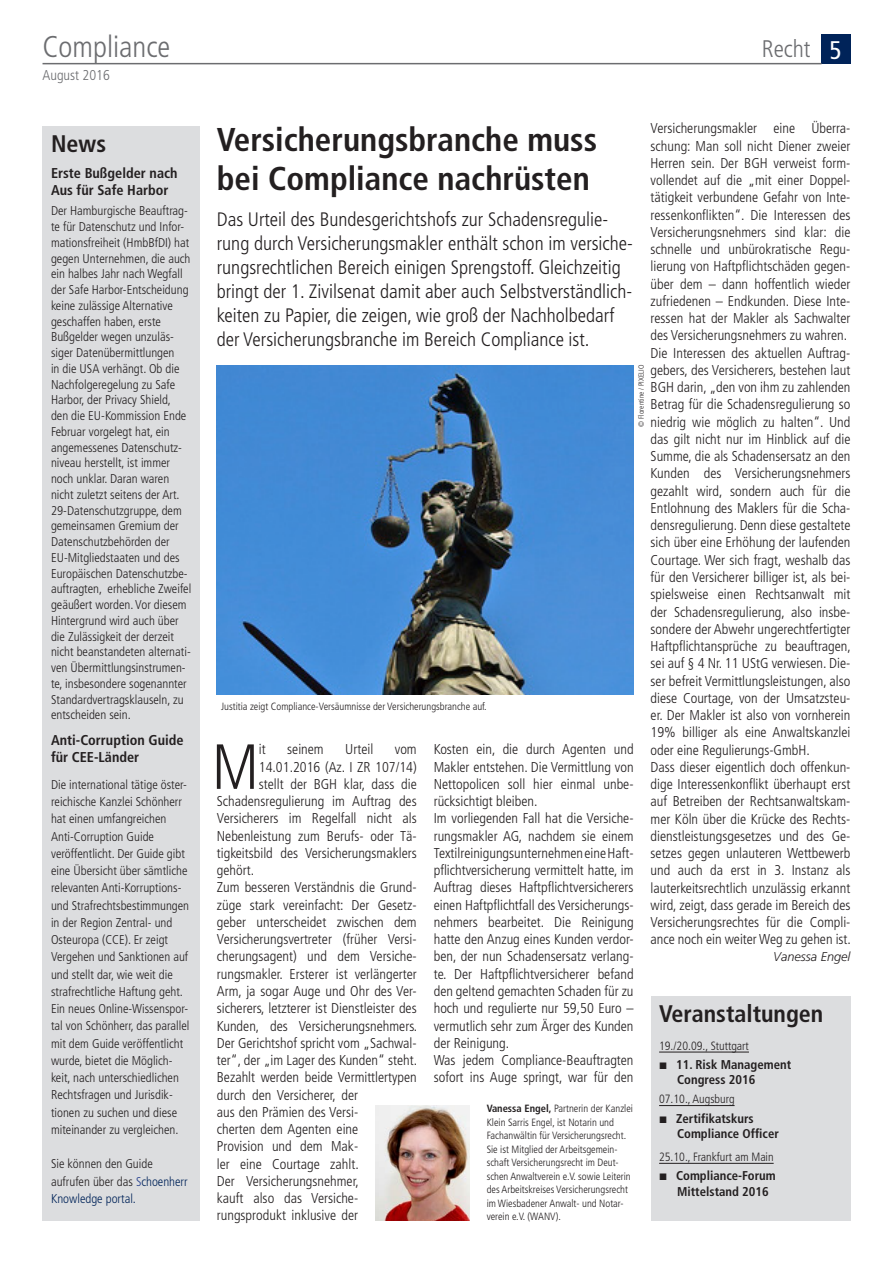
<style>
.page{position:relative;width:893px;height:1263px;background:#fff}
.page>*{position:absolute;margin:0;border:0;box-sizing:border-box;transform-origin:0 0}
.t1{font:300 condensed 63.75px "Frutiger";color:#231f20}
.t2{font:700 condensed 33px/39px "Frutiger";color:#231f20}
.t3{font:300 condensed 30px "Frutiger";color:#6c6d70}
.t4{font:700 condensed 24px "Frutiger";color:#231f20}
.t5{font:300 condensed 24px "Frutiger";color:#6c6d70}
.t6{font:300 condensed 19.5px/24px "Frutiger";color:#231f20}
.t7{font:300 condensed 14.25px/17.2px "Frutiger";color:#231f20}
.t8{font:700 condensed 14.25px/17.2px "Frutiger";color:#231f20}
.t9{font:300 condensed 14.25px "Frutiger";color:#6c6d70}
.t10{font:300 condensed 12.75px/15.8px "Frutiger";color:#231f20}
.t11{font:700 condensed 12.75px/15.3px "Frutiger";color:#231f20}
.t12{font:italic 300 12.75px "Frutiger CE";color:#231f20}
.t13{font:300 condensed 12px "Frutiger";color:#231f20}
.t14{font:300 condensed 10.5px/13.5px "Frutiger";color:#231f20}
.t15{font:300 condensed 7.5px "Frutiger";color:#231f20}
.s1{font-weight:400;font-size:25.5px;color:#fff}
.s2{color:#253f8e}
.s3{color:#002359}
.s4{font-weight:700}
</style>
<div class="page">
<div style="left:821px;top:35px;width:29px;height:29px;background:#002359"></div>
<hr style="left:43px;top:63px;width:778px;height:1px;background:#6c6d70">
<div style="left:43px;top:126px;width:157px;height:1094px;background:#dcdddf"></div>
<img style="left:217px;top:366px;width:417px;height:328px">
<img style="left:375px;top:1106px;width:95px;height:114px">
<div style="left:651px;top:996px;width:199px;height:224px;background:#dcdddf"></div>
<hr style="left:659px;top:1052px;width:90px;height:1px;background:#231f20">
<hr style="left:659px;top:1105px;width:76px;height:1px;background:#231f20">
<hr style="left:659px;top:1163px;width:115px;height:1px;background:#231f20">
<h3 class="t3" style="left:43px;top:29px;width:129px">Compliance</h3>
<h3 class="t5" style="left:762px;top:35px;width:81px">Recht <span class="s1">5</span></h3>
<p class="t9" style="left:43px;top:67px;width:69px">August 2016</p>
<h3 class="t4" style="left:51px;top:130px;width:57px">News</h3>
<p class="t8" style="left:51px;top:165px;width:128px">Erste Bußgelder nach<br>Aus für Safe Harbor</p>
<p class="t10" style="left:51px;top:203px;width:142px">Der Hamburgische Beauftrag&shy;te für Datenschutz und Infor&shy;mationsfreiheit (HmbBfDI) hat gegen Unternehmen, die auch ein halbes Jahr nach Wegfall der Safe Harbor-Entscheidung keine zulässige Alternative geschaffen haben, erste<br>Bußgelder wegen unzuläs&shy;siger Datenübermittlungen<br>in die USA verhängt. Ob die<br>Nachfolgeregelung zu Safe<br>Harbor, der Privacy Shield, den die EU-Kommission Ende<br>Februar vorgelegt hat, ein angemessenes Datenschutz&shy;niveau herstellt, ist immer noch unklar. Daran waren nicht zuletzt seitens der Art.<br>29-Datenschutzgruppe, dem gemeinsamen Gremium der<br>Datenschutzbehörden der<br>EU-Mitgliedstaaten und des<br>Europäischen Datenschutzbe&shy;auftragten, erhebliche Zweifel geäußert worden. Vor diesem<br>Hintergrund wird auch über die Zulässigkeit der derzeit nicht beanstandeten alternati&shy;ven Übermittlungsinstrumen&shy;te, insbesondere sogenannter<br>Standardvertragsklauseln, zu entscheiden sein.</p>
<p class="t8" style="left:51px;top:732px;width:134px">Anti-Corruption Guide für CEE-Länder</p>
<p class="t10" style="left:51px;top:776px;width:140px;line-height:17.2px">Die international tätige öster&shy;reichische Kanzlei Schönherr hat einen umfangreichen<br>Anti-Corruption Guide veröffentlicht. Der Guide gibt eine Übersicht über sämtliche relevanten Anti-Korruptions&shy;und Strafrechtsbestimmungen in der Region Zentral- und<br>Osteuropa (CCE). Er zeigt<br>Vergehen und Sanktionen auf und stellt dar, wie weit die strafrechtliche Haftung geht.<br>Ein neues Online-Wissenspor&shy;tal von Schönherr, das parallel mit dem Guide veröffentlicht wurde, bietet die Möglich&shy;keit, nach unterschiedlichen<br>Rechtsfragen und Jurisdik&shy;tionen zu suchen und diese miteinander zu vergleichen.</p>
<p class="t10" style="left:51px;top:1155px;width:138px;line-height:17.2px">Sie können den Guide aufrufen über das <span class="s2">S</span><span class="s3">choenherr<br>Knowledge portal.</span></p>
<p class="t7" style="left:651px;top:120px;width:202px">Versicherungsmakler eine Überra&shy;schung: Man soll nicht Diener zweier Herren sein. Der BGH verweist form&shy;vollendet auf die „mit einer Doppel&shy;tätigkeit verbundene Gefahr von Inte&shy;ressenkonflikten“. Die Interessen des Versicherungsnehmers sind klar: die schnelle und unbürokratische Regu&shy;lierung von Haftpflichtschäden gegen&shy;über dem – dann hoffentlich wieder zufriedenen – Endkunden. Diese Inte&shy;ressen hat der Makler als Sachwalter des Versicherungsnehmers zu wahren.<br>Die Interessen des aktuellen Auftrag&shy;gebers, des Versicherers, bestehen laut BGH darin, „den von ihm zu zahlenden Betrag für die Schadensregulierung so niedrig wie möglich zu halten“. Und das gilt nicht nur im Hinblick auf die Summe, die als Schadensersatz an den Kunden des Versicherungsnehmers gezahlt wird, sondern auch für die Entlohnung des Maklers für die Scha&shy;densregulierung. Denn diese gestaltete sich über eine Erhöhung der laufenden Courtage. Wer sich fragt, weshalb das für den Versicherer billiger ist, als bei&shy;spielsweise einen Rechtsanwalt mit der Schadensregulierung, also insbe&shy;sondere der Abwehr ungerechtfertigter Haftpflichtansprüche zu beauftragen, sei auf § 4 Nr. 11 UStG verwiesen. Die&shy;ser befreit Vermittlungsleistungen, also diese Courtage, von der Umsatzsteu&shy;er. Der Makler ist also von vornherein 19% billiger als eine Anwaltskanzlei oder eine Regulierungs-GmbH.<br>Dass dieser eigentlich doch offenkun&shy;dige Interessenkonflikt überhaupt erst auf Betreiben der Rechtsanwaltskam&shy;mer Köln über die Krücke des Rechts&shy;dienstleistungsgesetzes und des Ge&shy;setzes gegen unlauteren Wettbewerb und auch da erst in 3. Instanz als lauterkeitsrechtlich unzulässig erkannt wird, zeigt, dass gerade im Bereich des Versicherungsrechtes für die Compli&shy;ance noch ein weiter Weg zu gehen ist.</p>
<p class="t12" style="left:773px;top:949px;width:79px">Vanessa Engel</p>
<h2 class="t2" style="left:217px;top:120px;width:382px">Versicherungsbranche muss bei Compliance nachrüsten</h2>
<p class="t6" style="left:217px;top:208px;width:418px">Das Urteil des Bundesgerichtshofs zur Schadensregulie&shy;rung durch Versicherungsmakler enthält schon im versiche&shy;rungsrechtlichen Bereich einigen Sprengstoff. Gleichzeitig bringt der 1. Zivilsenat damit aber auch Selbstverständlich&shy;keiten zu Papier, die zeigen, wie groß der Nachholbedarf der Versicherungsbranche im Bereich Compliance ist.</p>
<p class="t15" style="left:637px;top:426px;width:63px;rotate:-90deg">© Florentine / PIXELIO</p>
<p class="t14" style="left:221px;top:700px;width:267px">Justitia zeigt Compliance-Versäumnisse der Versicherungsbranche auf.</p>
<h1 class="t1" style="left:212px;top:731px;width:49px">M</h1>
<p class="t7" style="left:259px;top:741px;width:8px">it</p>
<p class="t7" style="left:287px;top:741px;width:38px">seinem</p>
<p class="t7" style="left:345px;top:741px;width:29px">Urteil</p>
<p class="t7" style="left:395px;top:741px;width:23px">vom</p>
<p class="t7" style="left:434px;top:741px;width:201px">Kosten ein, die durch Agenten und Makler entstehen. Die Vermittlung von Nettopolicen soll hier einmal unbe&shy;rücksichtigt bleiben.<br>Im vorliegenden Fall hat die Versiche&shy;rungsmakler AG, nachdem sie einem Textilreinigungsunternehmen eine Haft&shy;pflichtversicherung vermittelt hatte, im Auftrag dieses Haftpflichtversicherers einen Haftpflichtfall des Versicherungs&shy;nehmers bearbeitet. Die Reinigung hatte den Anzug eines Kunden verdor&shy;ben, der nun Schadensersatz verlang&shy;te. Der Haftpflichtversicherer befand den geltend gemachten Schaden für zu hoch und regulierte nur 59,50 Euro – vermutlich sehr zum Ärger des Kunden der Reinigung.<br>Was jedem Compliance-Beauftragten sofort ins Auge springt, war für den</p>
<p class="t7" style="left:259px;top:758px;width:159px">14.01.2016 (Az. I ZR 107/14)</p>
<p class="t7" style="left:259px;top:775px;width:159px">stellt der BGH klar, dass die</p>
<p class="t7" style="left:217px;top:793px;width:201px">Schadensregulierung im Auftrag des</p>
<p class="t7" style="left:217px;top:810px;width:201px">Versicherers im Regelfall nicht als</p>
<p class="t7" style="left:217px;top:827px;width:201px">Nebenleistung zum Berufs- oder Tä-</p>
<p class="t7" style="left:217px;top:844px;width:201px">tigkeitsbild des Versicherungsmaklers</p>
<p class="t7" style="left:217px;top:862px;width:39px">gehört.</p>
<p class="t7" style="left:217px;top:879px;width:201px">Zum besseren Verständnis die Grund-</p>
<p class="t7" style="left:217px;top:896px;width:201px">züge stark vereinfacht: Der Gesetz-</p>
<p class="t7" style="left:217px;top:913px;width:201px">geber unterscheidet zwischen dem</p>
<p class="t7" style="left:217px;top:931px;width:201px">Versicherungsvertreter (früher Versi-</p>
<p class="t7" style="left:217px;top:948px;width:201px">cherungsagent) und dem Versiche-</p>
<p class="t7" style="left:217px;top:965px;width:201px">rungsmakler. Ersterer ist verlängerter</p>
<p class="t7" style="left:217px;top:983px;width:201px">Arm, ja sogar Auge und Ohr des Ver-</p>
<p class="t7" style="left:217px;top:1000px;width:201px">sicherers, letzterer ist Dienstleister des</p>
<p class="t7" style="left:217px;top:1017px;width:202px">Kunden, des Versicherungsnehmers.</p>
<p class="t7" style="left:217px;top:1034px;width:201px">Der Gerichtshof spricht vom „Sachwal-</p>
<p class="t7" style="left:217px;top:1052px;width:202px">ter“, der „im Lager des Kunden“ steht.</p>
<p class="t7" style="left:217px;top:1069px;width:201px">Bezahlt werden beide Vermittlertypen</p>
<p class="t7" style="left:217px;top:1086px;width:143px">durch den Versicherer, der</p>
<p class="t7" style="left:217px;top:1103px;width:143px">aus den Prämien des Versi-</p>
<p class="t7" style="left:217px;top:1121px;width:143px">cherten dem Agenten eine</p>
<p class="t7" style="left:217px;top:1138px;width:143px">Provision und dem Mak-</p>
<p class="t7" style="left:217px;top:1155px;width:143px">ler eine Courtage zahlt.</p>
<p class="t7" style="left:217px;top:1172px;width:143px">Der Versicherungsnehmer,</p>
<p class="t7" style="left:217px;top:1190px;width:143px">kauft also das Versiche-</p>
<p class="t7" style="left:217px;top:1207px;width:143px">rungsprodukt inklusive der</p>
<h3 class="t4" style="left:659px;top:1000px;width:166px">Veranstaltungen</h3>
<p class="t13" style="left:659px;top:1038px;width:91px">19./20.09., Stuttgart</p>
<p class="t11" style="left:676px;top:1057px;width:117px">11. Risk Management<br>Congress 2016</p>
<p class="t13" style="left:659px;top:1092px;width:77px">07.10., Augsburg</p>
<p class="t11" style="left:676px;top:1110px;width:104px">Zertifikatskurs<br>Compliance Officer</p>
<p class="t13" style="left:659px;top:1150px;width:116px">25.10., Frankfurt am Main</p>
<p class="t11" style="left:676px;top:1168px;width:101px">Compliance-Forum<br>Mittelstand 2016</p>
<p class="t14" style="left:487px;top:1102px;width:148px"><span class="s4">Vanessa Engel,</span> Partnerin der Kanzlei Klein Sarris Engel, ist Notarin und Fachanwältin für Versicherungsrecht.<br>Sie ist Mitglied der Arbeitsgemein&shy;schaft Versicherungsrecht im Deut&shy;schen Anwaltverein e.V. sowie Leiterin des Arbeitskreises Versicherungsrecht im Wiesbadener Anwalt- und Notar&shy;verein e.V. (WANV).</p>
</div>
